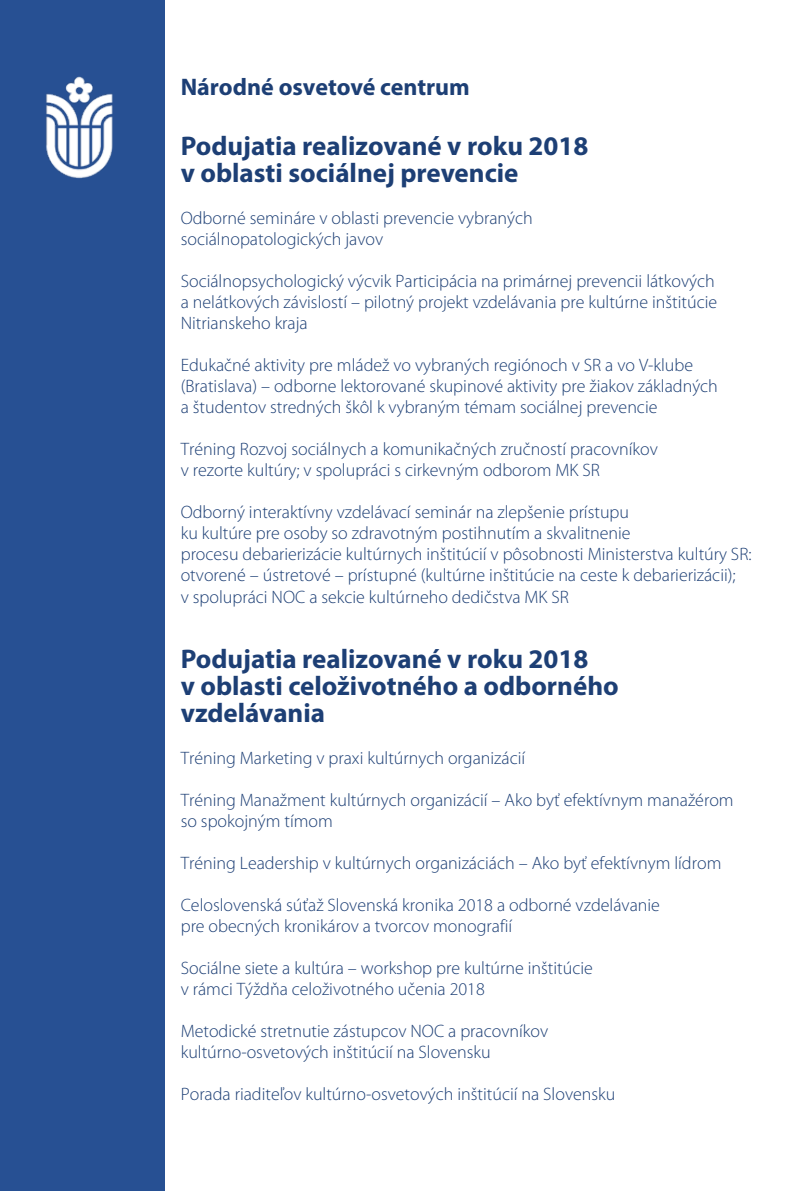
<style>
.page{position:relative;width:808px;height:1191px;background:#fff}
.page>*{position:absolute;margin:0;border:0;box-sizing:border-box;transform-origin:0 0}
.t1{font:700 27px/27px "Myriad Pro";color:#1d3f75}
.t2{font:700 24px "Myriad Pro";color:#1d3f75}
.t3{font:300 18px/21px "Myriad Pro";color:#1d3f75}
</style>
<div class="page">
<div style="left:0;top:0;width:165px;height:1191px;background:#275093"></div>
<img style="left:46px;top:77px;width:67px;height:102px">
<h2 class="t2" style="left:181px;top:71px;width:291px">Národné osvetové centrum</h2>
<h1 class="t1" style="left:181px;top:132px;width:409px">Podujatia realizované v roku 2018 v oblasti sociálnej prevencie</h1>
<p class="t3" style="left:181px;top:208px;width:353px">Odborné semináre v oblasti prevencie vybraných sociálnopatologických javov</p>
<p class="t3" style="left:181px;top:271px;width:538px">Sociálnopsychologický výcvik Participácia na primárnej prevencii látkových a nelátkových závislostí – pilotný projekt vzdelávania pre kultúrne inštitúcie<br>Nitrianskeho kraja</p>
<p class="t3" style="left:181px;top:355px;width:539px">Edukačné aktivity pre mládež vo vybraných regiónoch v SR a vo V-klube (Bratislava) – odborne lektorované skupinové aktivity pre žiakov základných a študentov stredných škôl k vybraným témam sociálnej prevencie</p>
<p class="t3" style="left:181px;top:439px;width:479px">Tréning Rozvoj sociálnych a komunikačných zručností pracovníkov v rezorte kultúry; v spolupráci s cirkevným odborom MK SR</p>
<p class="t3" style="left:181px;top:502px;width:572px">Odborný interaktívny vzdelávací seminár na zlepšenie prístupu<br>ku kultúre pre osoby so zdravotným postihnutím a skvalitnenie<br>procesu debarierizácie kultúrnych inštitúcií v pôsobnosti Ministerstva kultúry SR: otvorené – ústretové – prístupné (kultúrne inštitúcie na ceste k debarierizácii);<br>v spolupráci NOC a sekcie kultúrneho dedičstva MK SR</p>
<h1 class="t1" style="left:181px;top:644px;width:439px">Podujatia realizované v roku 2018<br>v oblasti celoživotného a odborného vzdelávania</h1>
<p class="t3" style="left:181px;top:748px;width:346px">Tréning Marketing v praxi kultúrnych organizácií</p>
<p class="t3" style="left:181px;top:790px;width:554px">Tréning Manažment kultúrnych organizácií – Ako byť efektívnym manažérom so spokojným tímom</p>
<p class="t3" style="left:181px;top:853px;width:542px">Tréning Leadership v kultúrnych organizáciách – Ako byť efektívnym lídrom</p>
<p class="t3" style="left:181px;top:895px;width:481px">Celoslovenská súťaž Slovenská kronika 2018 a odborné vzdelávanie pre obecných kronikárov a tvorcov monografií</p>
<p class="t3" style="left:181px;top:958px;width:414px">Sociálne siete a kultúra – workshop pre kultúrne inštitúcie v rámci Týždňa celoživotného učenia 2018</p>
<p class="t3" style="left:181px;top:1021px;width:369px">Metodické stretnutie zástupcov NOC a pracovníkov kultúrno-osvetových inštitúcií na Slovensku</p>
<p class="t3" style="left:181px;top:1084px;width:436px">Porada riaditeľov kultúrno-osvetových inštitúcií na Slovensku</p>
</div>
